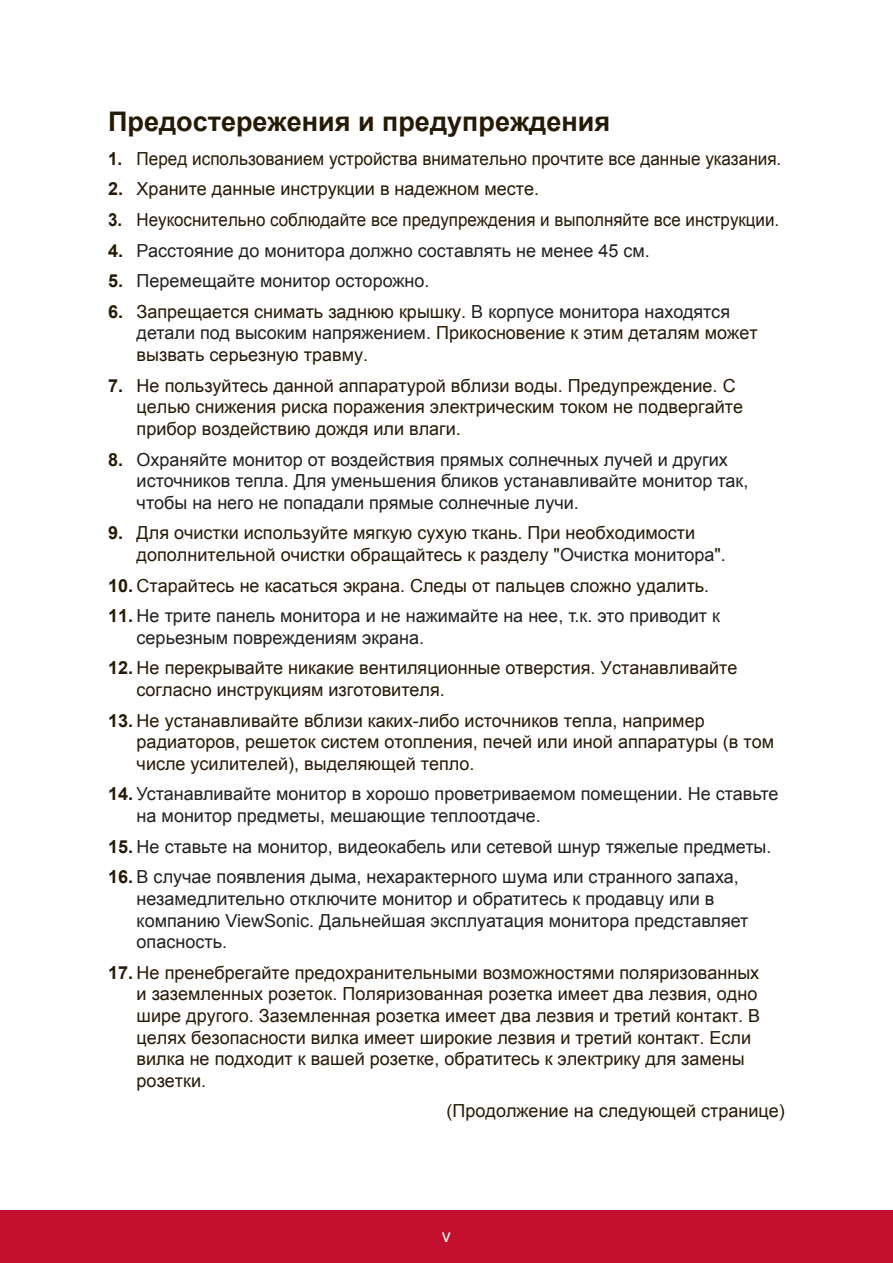
<style>
.page{position:relative;width:893px;height:1263px;background:#fff}
.page>*{position:absolute;margin:0;border:0;box-sizing:border-box;transform-origin:0 0}
.t1{font:700 27px "Arial";color:#251a05}
.t2{font:18px/21.6px "Arial";color:#251a05}
.t3{font:18px/21.6px "Arial";color:#231f20}
.t4{font:18px "Arial";color:#251a05;scale:.95 1}
.t5{font:18px "Arial";color:#251a05;scale:.94 1}
.t6{font:18px "Arial";color:#fff}
.s1{font-weight:700}
.s2{font-weight:700;color:#251a05}
.s3{color:#231f20}
</style>
<div class="page">
<div style="left:0;top:1210px;width:892px;height:53px;background:#c3102f"></div>
<h1 class="t1" style="left:108px;top:104px;width:503px">Предостережения и предупреждения</h1>
<p class="t4" style="left:108px;top:147px;width:709px"><span class="s1">1.</span> Перед использованием устройства внимательно прочтите все данные указания.</p>
<p class="t2" style="left:108px;top:178px;width:432px"><span class="s1">2.</span> Храните данные инструкции в надежном месте.</p>
<p class="t5" style="left:108px;top:208px;width:715px"><span class="s1">3.</span> Неукоснительно соблюдайте все предупреждения и выполняйте все инструкции.</p>
<p class="t3" style="left:108px;top:240px;width:543px"><span class="s2">4.</span> Расстояние до монитора должно составлять не менее 45 см.</p>
<p class="t3" style="left:108px;top:270px;width:323px"><span class="s2">5.</span> Перемещайте монитор осторожно.</p>
<p class="t2" style="left:136px;top:301px;width:622px;text-indent:-28px"><span class="s1">6.</span> Запрещается снимать заднюю крышку. <span class="s3">В корпусе монитора находятся детали под высоким напряжением.</span> Прикосновение к этим деталям может вызвать серьезную травму.</p>
<p class="t2" style="left:136px;top:375px;width:607px;text-indent:-28px"><span class="s1">7.</span> Не пользуйтесь данной аппаратурой вблизи воды. Предупреждение. С целью снижения риска поражения электрическим током не подвергайте прибор воздействию дождя или влаги.</p>
<p class="t3" style="left:136px;top:448px;width:613px;text-indent:-28px"><span class="s2">8.</span> Охраняйте монитор от воздействия прямых солнечных лучей и других источников тепла. Для уменьшения бликов устанавливайте монитор так, чтобы на него не попадали прямые солнечные лучи.</p>
<p class="t2" style="left:136px;top:522px;width:590px;text-indent:-28px"><span class="s1">9.</span> Для очистки используйте мягкую сухую ткань. При необходимости дополнительной очистки обращайтесь к разделу "<span class="s3">Очистка монитора</span>".</p>
<p class="t2" style="left:108px;top:574px;width:602px"><span class="s1">10.</span> Старайтесь не касаться экрана. Следы от пальцев сложно удалить.</p>
<p class="t3" style="left:136px;top:605px;width:584px;text-indent:-28px"><span class="s2">11.</span> Не трите панель монитора и не нажимайте на нее, т.к. это приводит к серьезным повреждениям экрана.</p>
<p class="t2" style="left:136px;top:657px;width:602px;text-indent:-28px"><span class="s1">12.</span> Не перекрывайте никакие вентиляционные отверстия. Устанавливайте согласно инструкциям изготовителя.</p>
<p class="t2" style="left:136px;top:709px;width:638px;text-indent:-28px"><span class="s1">13.</span> Не устанавливайте вблизи каких-либо источников тепла, например радиаторов, решеток систем отопления, печей или иной аппаратуры (в том числе усилителей), выделяющей тепло.</p>
<p class="t3" style="left:136px;top:783px;width:643px;text-indent:-28px"><span class="s2">14.</span> Устанавливайте монитор в хорошо проветриваемом помещении. Не ставьте на монитор предметы, мешающие теплоотдаче.</p>
<p class="t3" style="left:108px;top:835px;width:664px"><span class="s2">15.</span> Не ставьте на монитор, видеокабель или сетевой шнур тяжелые предметы.</p>
<p class="t3" style="left:136px;top:866px;width:613px;text-indent:-28px"><span class="s2">16.</span> В случае появления дыма, нехарактерного шума или странного запаха, незамедлительно отключите монитор и обратитесь к продавцу или в компанию ViewSonic. Дальнейшая эксплуатация монитора представляет опасность.</p>
<p class="t2" style="left:136px;top:961px;width:625px;text-indent:-28px"><span class="s1">17.</span> Не пренебрегайте предохранительными возможностями поляризованных и заземленных розеток. Поляризованная розетка имеет два лезвия, одно шире другого. Заземленная розетка имеет два лезвия и третий контакт. В целях безопасности вилка имеет широкие лезвия и третий контакт. Если вилка не подходит к вашей розетке, обратитесь к электрику для замены розетки.</p>
<p class="t2" style="left:446px;top:1100px;width:339px">(Продолжение на следующей странице)</p>
<p class="t6" style="left:442px;top:1223px;width:10px">v</p>
</div>
